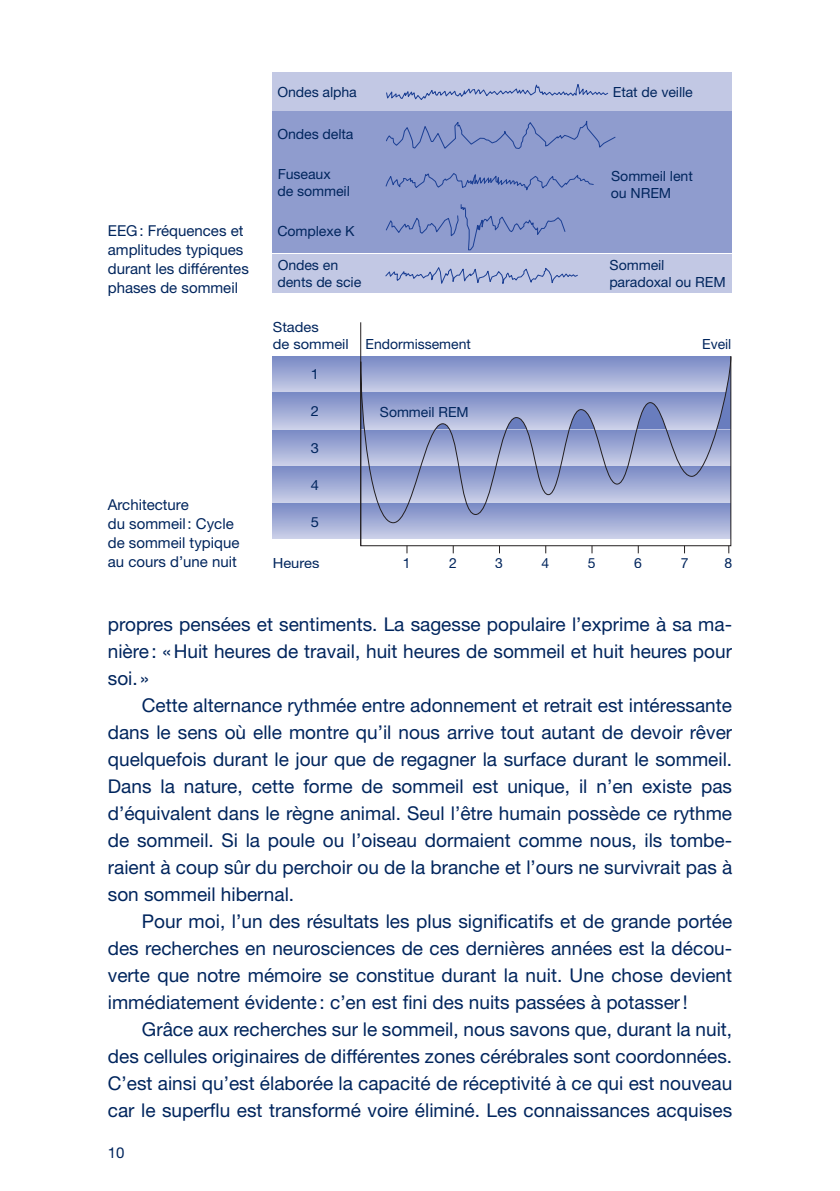
<style>
.page{position:relative;width:840px;height:1191px;background:#fff}
.page>*{position:absolute;margin:0;border:0;box-sizing:border-box;transform-origin:0 0}
.t1{font:19px/27px "Helvetica Neue LT Std";color:#00255d;text-align:justify}
.t2{font:15px/19px "Helvetica Neue LT Std";color:#00255d}
.t3{font:14px/16.8px "Helvetica Neue LT Std";color:#00255d}
.t4{font:14px/16.8px "Helvetica Neue LT Std";color:#00255d;scale:1.05 1}
</style>
<div class="page">
<div style="left:272px;top:72px;width:459px;height:39px;background:#c2c8e4"></div>
<div style="left:272px;top:254px;width:459px;height:39px;background:#c2c8e4"></div>
<div style="left:272px;top:112px;width:459px;height:141px;background:#8f9cce"></div>
<svg style="left:385px;top:84px;width:230px;height:65px"></svg>
<svg style="left:385px;top:173px;width:208px;height:18px"></svg>
<svg style="left:386px;top:204px;width:179px;height:46px"></svg>
<svg style="left:385px;top:267px;width:193px;height:17px"></svg>
<svg style="left:272px;top:356px;width:88px;height:37px;background:#9ea9d5"></svg>
<svg style="left:272px;top:502px;width:88px;height:37px;background:#a2add6"></svg>
<div style="left:272px;top:466px;width:458px;height:36px;background:linear-gradient(to bottom,#7788c4,#c7cce6)"></div>
<svg style="left:272px;top:429px;width:88px;height:37px;background:#a3add7"></svg>
<div style="left:272px;top:393px;width:458px;height:36px;background:linear-gradient(to bottom,#7788c4,#c8cde7)"></div>
<svg style="left:360px;top:356px;width:371px;height:190px;background:#9faad2"></svg>
<p class="t2" style="left:108px;top:221px;width:142px">EEG: Fréquences et amplitudes typiques durant les différentes phases de sommeil</p>
<p class="t2" style="left:108px;top:495px;width:133px">Architecture<br>du sommeil: Cycle de sommeil typique au cours d’une nuit</p>
<p class="t3" style="left:277px;top:83px;width:81px">Ondes alpha</p>
<p class="t3" style="left:277px;top:125px;width:78px">Ondes delta</p>
<p class="t3" style="left:277px;top:165px;width:74px">Fuseaux de sommeil</p>
<p class="t3" style="left:277px;top:222px;width:79px">Complexe K</p>
<p class="t3" style="left:277px;top:257px;width:86px">Ondes en dents de scie</p>
<p class="t3" style="left:612px;top:83px;width:82px">Etat de veille</p>
<p class="t3" style="left:610px;top:167px;width:84px">Sommeil lent ou NREM</p>
<p class="t3" style="left:609px;top:256px;width:118px">Sommeil paradoxal ou REM</p>
<p class="t4" style="left:273px;top:319px;width:74px">Stades<br>de sommeil</p>
<p class="t4" style="left:310px;top:365px;width:9px">1</p>
<p class="t4" style="left:310px;top:402px;width:9px">2</p>
<p class="t4" style="left:310px;top:439px;width:9px">3</p>
<p class="t4" style="left:310px;top:476px;width:9px">4</p>
<p class="t4" style="left:310px;top:513px;width:9px">5</p>
<p class="t4" style="left:273px;top:554px;width:46px">Heures</p>
<p class="t3" style="left:365px;top:335px;width:107px">Endormissement</p>
<p class="t3" style="left:701px;top:335px;width:31px">Eveil</p>
<p class="t3" style="left:380px;top:403px;width:90px">Sommeil REM</p>
<p class="t3" style="left:402px;top:554px;width:9px">1</p>
<p class="t3" style="left:449px;top:554px;width:9px">2</p>
<p class="t3" style="left:495px;top:554px;width:9px">3</p>
<p class="t3" style="left:541px;top:554px;width:9px">4</p>
<p class="t3" style="left:587px;top:554px;width:9px">5</p>
<p class="t3" style="left:633px;top:554px;width:9px">6</p>
<p class="t3" style="left:680px;top:554px;width:9px">7</p>
<p class="t3" style="left:724px;top:554px;width:9px">8</p>
<p class="t1" style="left:108px;top:610px;width:625px">propres pensées et sentiments. La sagesse populaire l’exprime à sa ma&shy;nière: «Huit heures de travail, huit heures de sommeil et huit heures pour soi. »</p>
<p class="t1" style="left:108px;top:691px;width:625px;text-indent:34px">Cette alternance rythmée entre adonnement et retrait est intéressante dans le sens où elle montre qu’il nous arrive tout autant de devoir rêver quelquefois durant le jour que de regagner la surface durant le sommeil.<br>Dans la nature, cette forme de sommeil est unique, il n’en existe pas d’équivalent dans le règne animal. Seul l’être humain possède ce rythme de sommeil. Si la poule ou l’oiseau dormaient comme nous, ils tombe&shy;raient à coup sûr du perchoir ou de la branche et l’ours ne survivrait pas à son sommeil hibernal.</p>
<p class="t1" style="left:108px;top:907px;width:625px;text-indent:34px">Pour moi, l’un des résultats les plus significatifs et de grande portée des recherches en neurosciences de ces dernières années est la décou&shy;verte que notre mémoire se constitue durant la nuit. Une chose devient immédiatement évidente: c’en est fini des nuits passées à potasser!</p>
<p class="t1" style="left:108px;top:1015px;width:625px;text-indent:34px">Grâce aux recherches sur le sommeil, nous savons que, durant la nuit, des cellules originaires de différentes zones cérébrales sont coordonnées.<br>C’est ainsi qu’est élaborée la capacité de réceptivité à ce qui est nouveau car le superflu est transformé voire éliminé. Les connaissances acquises</p>
<p class="t2" style="left:108px;top:1143px;width:18px">10</p>
</div>
